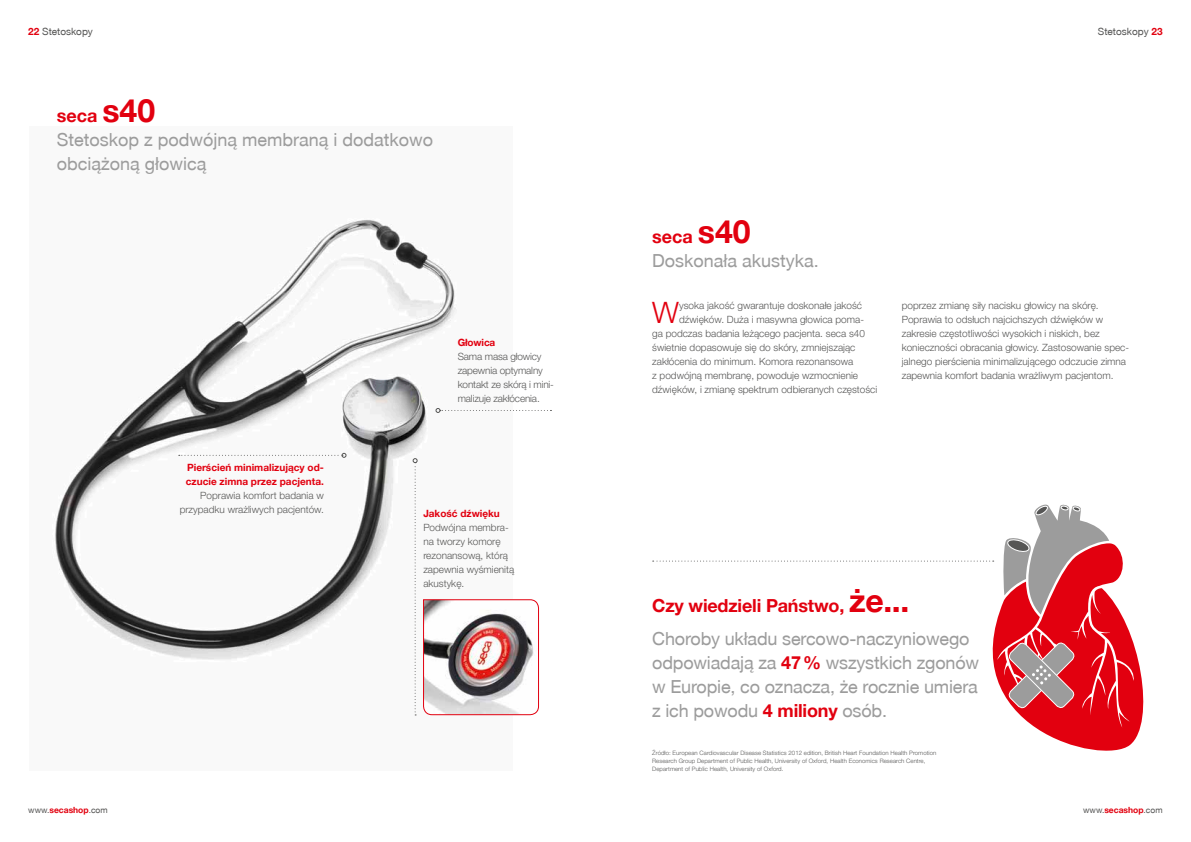
<style>
.page{position:relative;width:1191px;height:842px;background:#fff}
.page>*{position:absolute;margin:0;border:0;box-sizing:border-box;transform-origin:0 0}
.t1{font:300 29.6px "secaglobal";color:#e2000f}
.t2{font:18px/24px "secaglobal";letter-spacing:-.01em;color:#9c9c9c}
.t3{font:300 10px/14px "secaglobal";color:#565655}
.t4{font:700 10px/14px "secaglobal";color:#e2000f}
.t5{font:10px "secaglobal";color:#565655}
.t6{font:8.5px "secaglobal";color:#565655}
.t7{font:300 6px/8px "secaglobal";letter-spacing:.01em;color:#565655}
.s1{font-weight:700;color:#e2000f}
.s2{font-weight:700;font-size:32px;color:#e2000f}
</style>
<div class="page">
<svg style="left:952px;top:543px;width:192px;height:208px"></svg>
<svg style="left:1002px;top:504px;width:107px;height:110px"></svg>
<img style="left:55px;top:219px;width:457px;height:497px">
<svg style="left:435px;top:408px;width:116px;height:5px"></svg>
<svg style="left:179px;top:453px;width:167px;height:5px"></svg>
<svg style="left:652px;top:561px;width:341px;height:1px"></svg>
<svg style="left:1007px;top:641px;width:69px;height:69px;background:#c17076"></svg>
<img style="left:423px;top:599px;width:116px;height:116px">
<svg style="left:412px;top:458px;width:5px;height:257px"></svg>
<p class="t5" style="left:28px;top:26px;width:66px"><span class="s1">22</span> Stetoskopy</p>
<p class="t5" style="left:1098px;top:26px;width:66px">Stetoskopy <span class="s1">23</span></p>
<h2 class="t2" style="left:57px;top:104px;width:378px"><span class="s1">seca</span> <span class="s2">s40<br></span>Stetoskop z podwójną membraną i dodatkowo obciążoną głowicą</h2>
<p class="t4" style="left:458px;top:336px;width:39px">Głowica</p>
<p class="t3" style="left:458px;top:350px;width:98px">Sama masa głowicy zapewnia optymalny kontakt ze skórą i mini&shy;malizuje zakłócenia.</p>
<p class="t4" style="left:186px;top:460px;width:139px">Pierścień minimalizujący od&shy;czucie zimna przez pacjenta.</p>
<p class="t3" style="left:180px;top:488px;width:146px;text-align:right">Poprawia komfort badania w przypadku wrażliwych pacjentów.</p>
<p class="t6" style="left:28px;top:805px;width:81px">www.<span class="s1">secashop</span>.com</p>
<p class="t4" style="left:423px;top:507px;width:78px">Jakość dźwięku</p>
<p class="t3" style="left:423px;top:521px;width:92px">Podwójna membra&shy;na tworzy komorę rezonansową, którą zapewnia wyśmienitą akustykę.</p>
<h2 class="t2" style="left:652px;top:225px;width:168px"><span class="s1">seca</span> <span class="s2">s40<br></span>Doskonała akustyka.</h2>
<h1 class="t1" style="left:652px;top:295px;width:28px">W</h1>
<p class="t3" style="left:679px;top:298px;width:185px">ysoka jakość gwarantuje doskonałe jakość</p>
<p class="t3" style="left:679px;top:312px;width:186px">dźwięków. Duża i masywna głowica poma-</p>
<p class="t3" style="left:652px;top:326px;width:214px">ga podczas badania leżącego pacjenta. seca s40</p>
<p class="t3" style="left:652px;top:340px;width:205px">świetnie dopasowuje się do skóry, zmniejszając</p>
<p class="t3" style="left:652px;top:354px;width:203px">zakłócenia do minimum. Komora rezonansowa</p>
<p class="t3" style="left:652px;top:368px;width:207px">z podwójną membranę, powoduje wzmocnienie</p>
<p class="t3" style="left:652px;top:382px;width:227px">dźwięków, i zmianę spektrum odbieranych częstości</p>
<p class="t3" style="left:901px;top:298px;width:229px">poprzez zmianę siły nacisku głowicy na skórę.<br>Poprawia to odsłuch najcichszych dźwięków w zakresie częstotliwości wysokich i niskich, bez konieczności obracania głowicy. Zastosowanie spec&shy;jalnego pierścienia minimalizującego odczucie zimna zapewnia komfort badania wrażliwym pacjentom.</p>
<h2 class="t2" style="left:652px;top:589px;width:319px;line-height:33.2px"><span class="s1">Czy wiedzieli Państwo,</span> <span class="s2">że...<br></span>Choroby układu sercowo-naczyniowego</h2>
<h2 class="t2" style="left:652px;top:651px;width:328px;text-align:justify">odpowiadają za <span class="s1">47 %</span> wszystkich zgonów w Europie, co oznacza, że rocznie umiera z ich powodu <span class="s1">4 miliony</span> osób.</h2>
<p class="t7" style="left:652px;top:749px;width:286px">Źródło: European Cardiovascular Disease Statistics 2012 edition, British Heart Foundation Health Promotion<br>Research Group Department of Public Health, University of Oxford, Health Economics Research Centre,<br>Department of Public Health, University of Oxford.</p>
<p class="t6" style="left:1083px;top:805px;width:81px">www.<span class="s1">secashop</span>.com</p>
</div>
